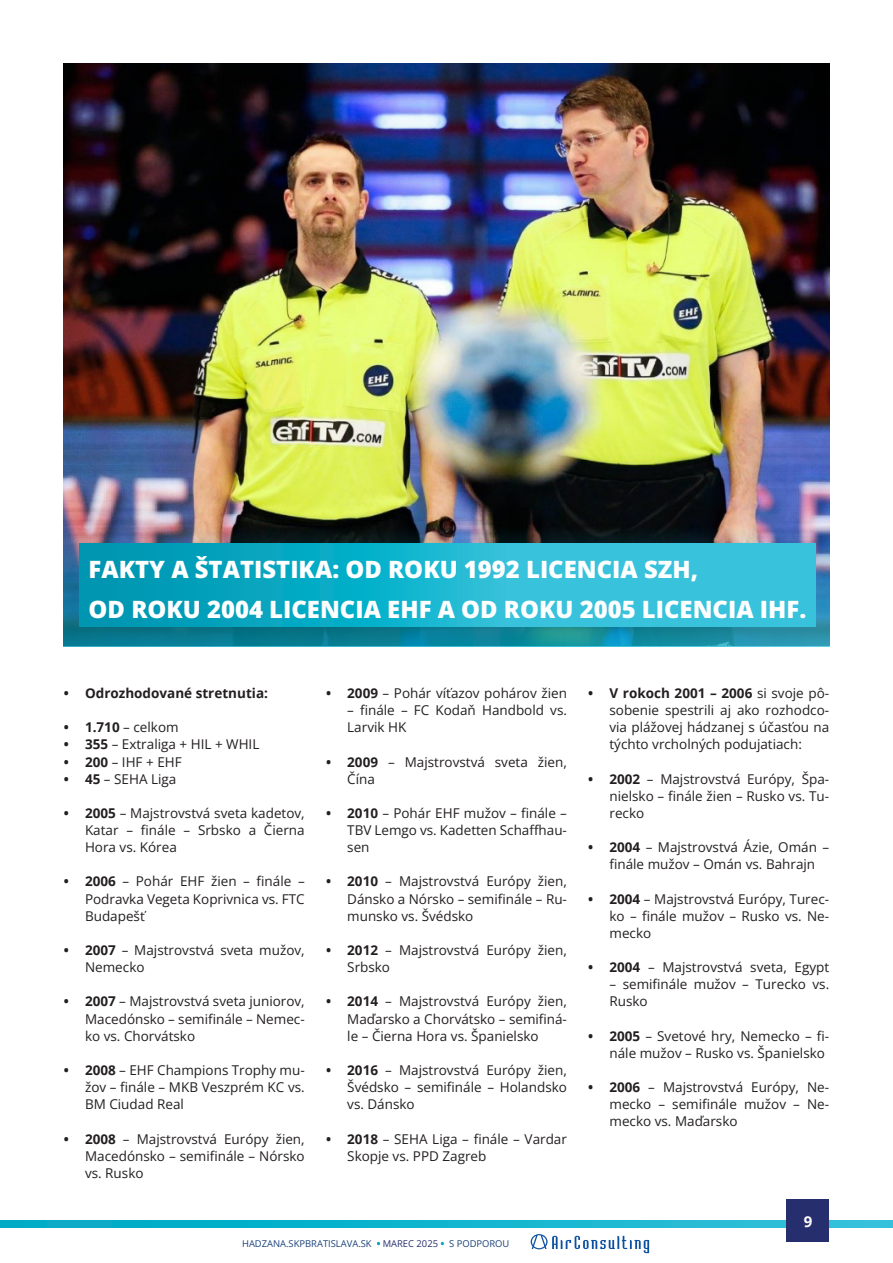
<style>
.page{position:relative;width:893px;height:1263px;background:#fff}
.page>*{position:absolute;margin:0;border:0;box-sizing:border-box;transform-origin:0 0}
.gradient___bold{font:23.85px "Open Sans";color:#fff}
.t1{font:700 15px "Open Sans";color:#fff}
.t2{font:13.5px/17.1px "Open Sans";color:#231f20;text-align:justify}
.t3{font:700 13.5px "Open Sans";color:#231f20}
.t4{font:9.45px "Open Sans";color:#1a427b}
.s1{font-weight:700}
.s2{color:#fff}
.s3{color:#272e6e}
</style>
<div class="page">
<svg style="left:0;top:1220px;width:893px;height:7px;background:#13b4ce"></svg>
<div style="left:787px;top:1199px;width:42px;height:43px;background:#272e6e"></div>
<svg style="left:531px;top:1234px;width:118px;height:19px"></svg>
<img style="left:64px;top:64px;width:765px;height:392px">
<img style="left:64px;top:456px;width:765px;height:190px">
<svg style="left:80px;top:543px;width:735px;height:84px;background:#1db3cc"></svg>
<p class="gradient___bold" style="left:89px;top:552px;width:611px">FAKTY A ŠTATISTIKA: OD ROKU 1992 LICENCIA SZH,</p>
<p class="gradient___bold" style="left:89px;top:593px;width:719px">OD ROKU 2004 LICENCIA EHF A OD ROKU 2005 LICENCIA IHF.</p>
<p class="t3" style="left:64px;top:683px;width:206px">• Odrozhodované stretnutia:</p>
<p class="t2" style="left:64px;top:718px;width:116px"><span class="s1">• 1.710</span> – celkom</p>
<p class="t2" style="left:64px;top:735px;width:197px"><span class="s1">• 355</span> – Extraliga + HIL + WHIL</p>
<p class="t2" style="left:64px;top:753px;width:119px"><span class="s1">• 200</span> – IHF + EHF</p>
<p class="t2" style="left:64px;top:770px;width:114px"><span class="s1">• 45</span> – SEHA Liga</p>
<p class="t2" style="left:85px;top:804px;width:221px;text-indent:-21px"><span class="s1">• 2005</span> – Majstrovstvá sveta kadetov, Katar – finále – Srbsko a Čierna Hora vs. Kórea</p>
<p class="t2" style="left:85px;top:873px;width:221px;text-indent:-21px"><span class="s1">• 2006</span> – Pohár EHF žien – finále – Podravka Vegeta Koprivnica vs. FTC Budapešť</p>
<p class="t2" style="left:85px;top:941px;width:221px;text-indent:-21px"><span class="s1">• 2007</span> – Majstrovstvá sveta mužov,<br>Nemecko</p>
<p class="t2" style="left:85px;top:993px;width:221px;text-indent:-21px"><span class="s1">• 2007</span> – Majstrovstvá sveta juniorov, Macedónsko – semifinále – Nemec&shy;ko vs. Chorvátsko</p>
<p class="t2" style="left:85px;top:1061px;width:221px;text-indent:-21px"><span class="s1">• 2008</span> – EHF Champions Trophy mu&shy;žov – finále – MKB Veszprém KC vs.<br>BM Ciudad Real</p>
<p class="t2" style="left:85px;top:1130px;width:221px;text-indent:-21px"><span class="s1">• 2008</span> – Majstrovstvá Európy žien, Macedónsko – semifinále – Nórsko vs. Rusko</p>
<p class="t2" style="left:326px;top:684px;width:242px"><span class="s1">• 2009</span> – Pohár víťazov pohárov žien</p>
<p class="t2" style="left:347px;top:701px;width:221px">– finále – FC Kodaň Handbold vs.<br>Larvik HK</p>
<p class="t2" style="left:347px;top:753px;width:221px;text-indent:-21px"><span class="s1">• 2009</span> – Majstrovstvá sveta žien,<br>Čína</p>
<p class="t2" style="left:347px;top:804px;width:221px;text-indent:-21px"><span class="s1">• 2010</span> – Pohár EHF mužov – finále – TBV Lemgo vs. Kadetten Schaffhau&shy;sen</p>
<p class="t2" style="left:347px;top:873px;width:221px;text-indent:-21px"><span class="s1">• 2010</span> – Majstrovstvá Európy žien, Dánsko a Nórsko – semifinále – Ru&shy;munsko vs. Švédsko</p>
<p class="t2" style="left:347px;top:941px;width:221px;text-indent:-21px"><span class="s1">• 2012</span> – Majstrovstvá Európy žien,<br>Srbsko</p>
<p class="t2" style="left:347px;top:993px;width:221px;text-indent:-21px"><span class="s1">• 2014</span> – Majstrovstvá Európy žien, Maďarsko a Chorvátsko – semifiná&shy;le – Čierna Hora vs. Španielsko</p>
<p class="t2" style="left:347px;top:1061px;width:221px;text-indent:-21px"><span class="s1">• 2016</span> – Majstrovstvá Európy žien, Švédsko – semifinále – Holandsko vs. Dánsko</p>
<p class="t2" style="left:347px;top:1130px;width:221px;text-indent:-21px"><span class="s1">• 2018</span> – SEHA Liga – finále – Vardar<br>Skopje vs. PPD Zagreb</p>
<p class="t4" style="left:242px;top:1237px;width:269px">HADZANA.SKPBRATISLAVA.SK <span class="s2">•</span> <span class="s3">MAREC 2025</span> <span class="s2">•</span> S PODPOROU</p>
<p class="t2" style="left:609px;top:684px;width:221px;text-indent:-21px"><span class="s1">• V rokoch 2001 – 2006</span> si svoje pô&shy;sobenie spestrili aj ako rozhodco&shy;via plážovej hádzanej s účasťou na týchto vrcholných podujatiach:</p>
<p class="t2" style="left:609px;top:770px;width:221px;text-indent:-21px"><span class="s1">• 2002</span> – Majstrovstvá Európy, Špa&shy;nielsko – finále žien – Rusko vs. Tu&shy;recko</p>
<p class="t2" style="left:588px;top:838px;width:242px;text-align:center"><span class="s1">• 2004</span> – Majstrovstvá Ázie, Omán – finále mužov – Omán vs. Bahrajn</p>
<p class="t2" style="left:609px;top:890px;width:221px;text-indent:-21px"><span class="s1">• 2004</span> – Majstrovstvá Európy, Turec&shy;ko – finále mužov – Rusko vs. Ne&shy;mecko</p>
<p class="t2" style="left:588px;top:958px;width:242px"><span class="s1">• 2004</span> – Majstrovstvá sveta, Egypt</p>
<p class="t2" style="left:609px;top:975px;width:221px">– semifinále mužov – Turecko vs.<br>Rusko</p>
<p class="t2" style="left:609px;top:1027px;width:221px;text-indent:-21px"><span class="s1">• 2005</span> – Svetové hry, Nemecko – fi&shy;nále mužov – Rusko vs. Španielsko</p>
<p class="t2" style="left:609px;top:1078px;width:221px;text-indent:-21px"><span class="s1">• 2006</span> – Majstrovstvá Európy, Ne&shy;mecko – semifinále mužov – Ne&shy;mecko vs. Maďarsko</p>
<p class="t1" style="left:804px;top:1210px;width:10px">9</p>
</div>
